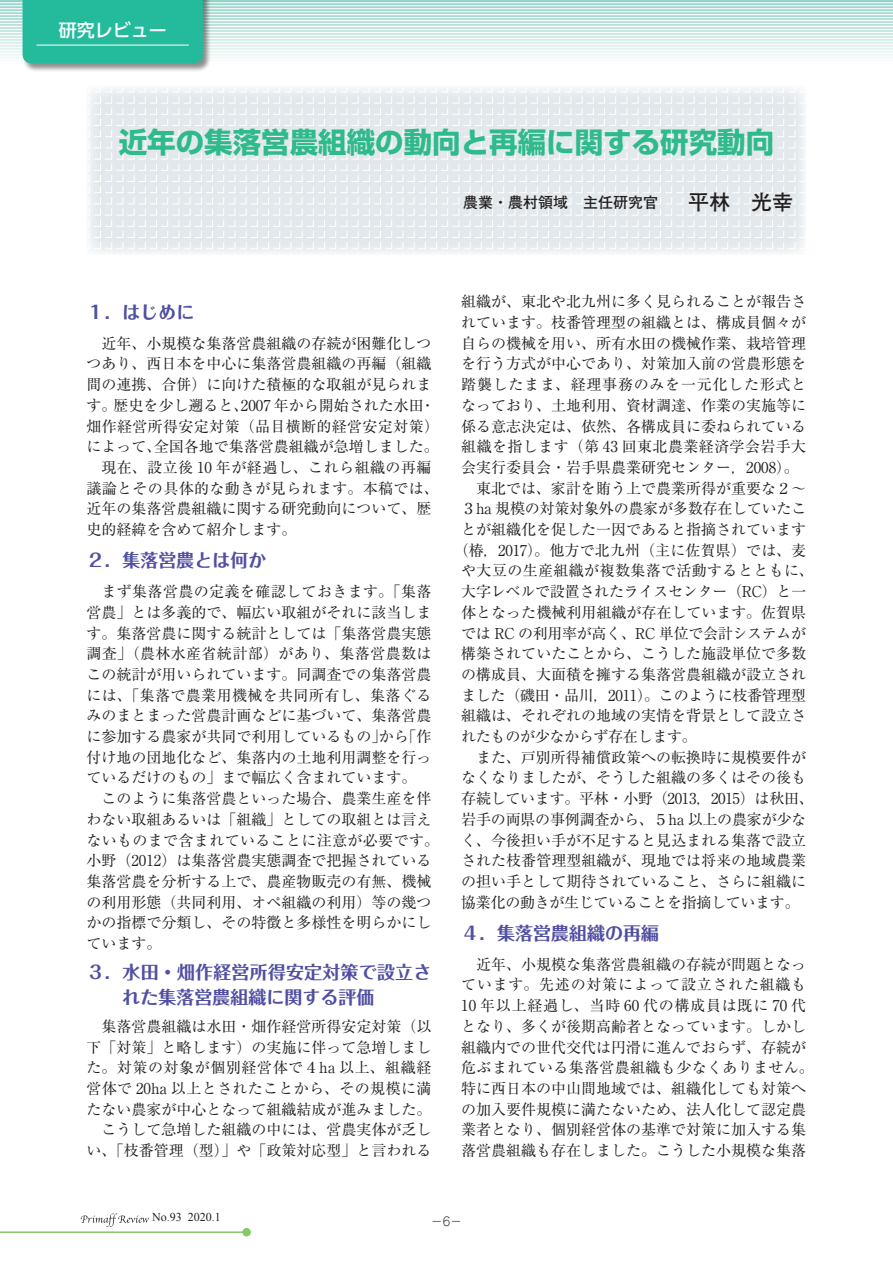
<style>
.page{position:relative;width:893px;height:1263px;background:#fff}
.page>*{position:absolute;margin:0;border:0;box-sizing:border-box;transform-origin:0 0}
.t1{font:700 28.5px "Shin Go Pro";color:#2fba8c}
.t2{font:700 18px/25.5px "Folk Pro";color:#504fa1}
.t3{font:500 18px "UD Shin Go Pro";color:#fff}
.t4{font:15px/20.7px "Ryumin Pr 6";color:#231f20;text-align:justify}
.t5{font:15px "Ryumin Pr 6";letter-spacing:.025em;color:#231f20}
.t6{font:15px "Ryumin Pr 6";letter-spacing:-.02em;color:#231f20}
.t7{font:15px "Ryumin Pr 6";letter-spacing:.03em;color:#231f20}
.t8{font:15px "Ryumin Pr 6";letter-spacing:.05em;color:#231f20}
.t9{font:700 15px "Futo Go B101 Pro";color:#231f20}
.t10{font:12px "Times New Roman";color:#231f20}
.t11{font:300 12px "Jun 101 Pro";color:#231f20}
.s1{font-size:21px}
</style>
<div class="page">
<svg style="left:88px;top:88px;width:717px;height:165px;fill:#e2e8eb"></svg>
<svg style="left:0;top:0;width:893px;height:58px;background:#c8e7e2"></svg>
<hr style="left:0;top:6px;width:893px;height:1px;background:#fff">
<hr style="left:0;top:3px;width:893px;height:1px;background:#fff">
<hr style="left:0;top:8px;width:893px;height:1px;background:#fff">
<hr style="left:0;top:11px;width:893px;height:1px;background:#fff">
<hr style="left:0;top:14px;width:893px;height:1px;background:#fff">
<hr style="left:0;top:17px;width:893px;height:1px;background:#fff">
<hr style="left:0;top:23px;width:893px;height:1px;background:#fff">
<hr style="left:0;top:20px;width:893px;height:1px;background:#fff">
<hr style="left:0;top:26px;width:893px;height:1px;background:#fff">
<hr style="left:0;top:29px;width:893px;height:1px;background:#fff">
<hr style="left:0;top:32px;width:893px;height:1px;background:#fff">
<hr style="left:0;top:35px;width:893px;height:1px;background:#fff">
<hr style="left:0;top:38px;width:893px;height:1px;background:#fff">
<hr style="left:0;top:41px;width:893px;height:1px;background:#fff">
<hr style="left:0;top:44px;width:893px;height:1px;background:#fff">
<hr style="left:0;top:47px;width:893px;height:1px;background:#fff">
<hr style="left:0;top:50px;width:893px;height:1px;background:#fff">
<hr style="left:0;top:53px;width:893px;height:1px;background:#fff">
<hr style="left:0;top:56px;width:893px;height:1px;background:#fff">
<div style="left:22px;top:0;width:190px;height:72px;background:#231f20;opacity:.5"></div>
<div style="left:23px;top:0;width:180px;height:63px;background:#24bb9d"></div>
<hr style="left:37px;top:45px;width:152px;height:1px;background:#fff">
<hr style="left:0;top:1231px;width:251px;height:2px;background:#87c765">
<div style="left:242px;top:1228px;width:9px;height:8px;background:#87c765;border-radius:50%"></div>
<svg style="left:81px;top:1213px;width:68px;height:14px"></svg>
<p class="t3" style="left:59px;top:15px;width:110px">研究レビュー</p>
<h1 class="t1" style="left:119px;top:120px;width:657px">近年の集落営農組織の動向と再編に関する研究動向</h1>
<p class="t9" style="left:463px;top:190px;width:331px">農業・農村領域　主任研究官　　<span class="s1">平林　光幸</span></p>
<p class="t2" style="left:86px;top:297px;width:110px">１．はじめに</p>
<p class="t4" style="left:101px;top:332px;width:331px">近年、小規模な集落営農組織の存続が困難化しつ</p>
<p class="t4" style="left:86px;top:353px;width:346px">つあり、西日本を中心に集落営農組織の再編（組織</p>
<p class="t4" style="left:86px;top:373px;width:346px">間の連携、合併）に向けた積極的な取組が見られま</p>
<p class="t4" style="left:86px;top:394px;width:350px">す。歴史を少し遡ると、2007 年から開始された水田・</p>
<p class="t5" style="left:86px;top:414px;width:354px">畑作経営所得安定対策（品目横断的経営安定対策）</p>
<p class="t4" style="left:86px;top:435px;width:354px">によって、全国各地で集落営農組織が急増しました。</p>
<p class="t7" style="left:101px;top:455px;width:332px">現在、設立後 10 年が経過し、これら組織の再編</p>
<p class="t5" style="left:86px;top:476px;width:354px">議論とその具体的な動きが見られます。本稿では、</p>
<p class="t4" style="left:86px;top:498px;width:347px">近年の集落営農組織に関する研究動向について、歴</p>
<p class="t4" style="left:86px;top:518px;width:211px">史的経緯を含めて紹介します。</p>
<p class="t2" style="left:86px;top:545px;width:182px">２．集落営農とは何か</p>
<p class="t4" style="left:86px;top:580px;width:347px;text-indent:15px">まず集落営農の定義を確認しておきます。「集落営農」とは多義的で、幅広い取組がそれに該当します。集落営農に関する統計としては「集落営農実態調査」（農林水産省統計部）があり、集落営農数はこの統計が用いられています。同調査での集落営農には、「集落で農業用機械を共同所有し、集落ぐるみのまとまった営農計画などに基づいて、集落営農に参加する農家が共同で利用しているもの」から「作付け地の団地化など、集落内の土地利用調整を行っているだけのもの」まで幅広く含まれています。</p>
<p class="t4" style="left:86px;top:787px;width:354px;text-align:left;text-indent:15px">このように集落営農といった場合、農業生産を伴わない取組あるいは「組織」としての取組とは言えないものまで含まれていることに注意が必要です。小野（2012）は集落営農実態調査で把握されている集落営農を分析する上で、農産物販売の有無、機械の利用形態（共同利用、オペ組織の利用）等の幾つかの指標で分類し、その特徴と多様性を明らかにしています。</p>
<p class="t2" style="left:122px;top:957px;width:310px;text-indent:-36px">３．水田・畑作経営所得安定対策で設立された集落営農組織に関する評価</p>
<p class="t4" style="left:86px;top:1015px;width:347px;text-align:right">集落営農組織は水田・畑作経営所得安定対策（以下「対策」と略します）の実施に伴って急増しました。対策の対象が個別経営体で４ha 以上、組織経営体で 20ha 以上とされたことから、その規模に満たない農家が中心となって組織結成が進みました。こうして急増した組織の中には、営農実体が乏しい、「枝番管理（型）」や「政策対応型」と言われる</p>
<p class="t4" style="left:461px;top:291px;width:346px">組織が、東北や北九州に多く見られることが報告さ</p>
<p class="t4" style="left:461px;top:311px;width:346px">れています。枝番管理型の組織とは、構成員個々が</p>
<p class="t4" style="left:461px;top:332px;width:346px">自らの機械を用い、所有水田の機械作業、栽培管理</p>
<p class="t4" style="left:461px;top:353px;width:346px">を行う方式が中心であり、対策加入前の営農形態を</p>
<p class="t8" style="left:461px;top:373px;width:346px">踏襲したまま、経理事務のみを一元化した形式と</p>
<p class="t4" style="left:461px;top:394px;width:346px">なっており、土地利用、資材調達、作業の実施等に</p>
<p class="t4" style="left:461px;top:415px;width:346px">係る意志決定は、依然、各構成員に委ねられている</p>
<p class="t5" style="left:461px;top:435px;width:346px">組織を指します（第 43 回東北農業経済学会岩手大</p>
<p class="t4" style="left:461px;top:456px;width:339px">会実行委員会・岩手県農業研究センター，2008）。</p>
<p class="t4" style="left:476px;top:477px;width:331px">東北では、家計を賄う上で農業所得が重要な２～</p>
<p class="t4" style="left:461px;top:498px;width:347px">３ha 規模の対策対象外の農家が多数存在していたこ</p>
<p class="t4" style="left:461px;top:518px;width:346px">とが組織化を促した一因であると指摘されています</p>
<p class="t4" style="left:454px;top:539px;width:354px">（椿，2017）。他方で北九州（主に佐賀県）では、麦</p>
<p class="t5" style="left:461px;top:559px;width:354px">や大豆の生産組織が複数集落で活動するとともに、</p>
<p class="t4" style="left:461px;top:580px;width:347px">大字レベルで設置されたライスセンター（RC）と一</p>
<p class="t4" style="left:461px;top:601px;width:347px">体となった機械利用組織が存在しています。佐賀県</p>
<p class="t6" style="left:461px;top:621px;width:346px">では RC の利用率が高く、RC 単位で会計システムが</p>
<p class="t4" style="left:461px;top:642px;width:347px">構築されていたことから、こうした施設単位で多数</p>
<p class="t4" style="left:461px;top:663px;width:347px">の構成員、大面積を擁する集落営農組織が設立され</p>
<p class="t6" style="left:461px;top:683px;width:346px">ました（磯田・品川，2011）。このように枝番管理型</p>
<p class="t4" style="left:461px;top:705px;width:347px">組織は、それぞれの地域の実情を背景として設立さ</p>
<p class="t6" style="left:461px;top:725px;width:237px">れたものが少なからず存在します。</p>
<p class="t4" style="left:476px;top:746px;width:331px">また、戸別所得補償政策への転換時に規模要件が</p>
<p class="t4" style="left:461px;top:767px;width:347px">なくなりましたが、そうした組織の多くはその後も</p>
<p class="t4" style="left:461px;top:787px;width:354px">存続しています。平林・小野（2013，2015）は秋田、</p>
<p class="t4" style="left:461px;top:808px;width:347px">岩手の両県の事例調査から、５ha 以上の農家が少な</p>
<p class="t4" style="left:461px;top:829px;width:347px">く、今後担い手が不足すると見込まれる集落で設立</p>
<p class="t4" style="left:461px;top:849px;width:347px">された枝番管理型組織が、現地では将来の地域農業</p>
<p class="t4" style="left:461px;top:870px;width:347px">の担い手として期待されていること、さらに組織に</p>
<p class="t6" style="left:461px;top:890px;width:340px">協業化の動きが生じていることを指摘しています。</p>
<p class="t2" style="left:461px;top:918px;width:199px">４．集落営農組織の再編</p>
<p class="t4" style="left:461px;top:953px;width:354px;text-align:center">近年、小規模な集落営農組織の存続が問題となっ<br>ています。先述の対策によって設立された組織も<br>10 年以上経過し、当時 60 代の構成員は既に 70 代となり、多くが後期高齢者となっています。しかし組織内での世代交代は円滑に進んでおらず、存続が危ぶまれている集落営農組織も少なくありません。特に西日本の中山間地域では、組織化しても対策への加入要件規模に満たないため、法人化して認定農業者となり、個別経営体の基準で対策に加入する集落営農組織も存在しました。こうした小規模な集落</p>
<p class="t10" style="left:152px;top:1209px;width:70px">No.93 2020.1</p>
<p class="t11" style="left:431px;top:1212px;width:33px">−6−</p>
</div>
